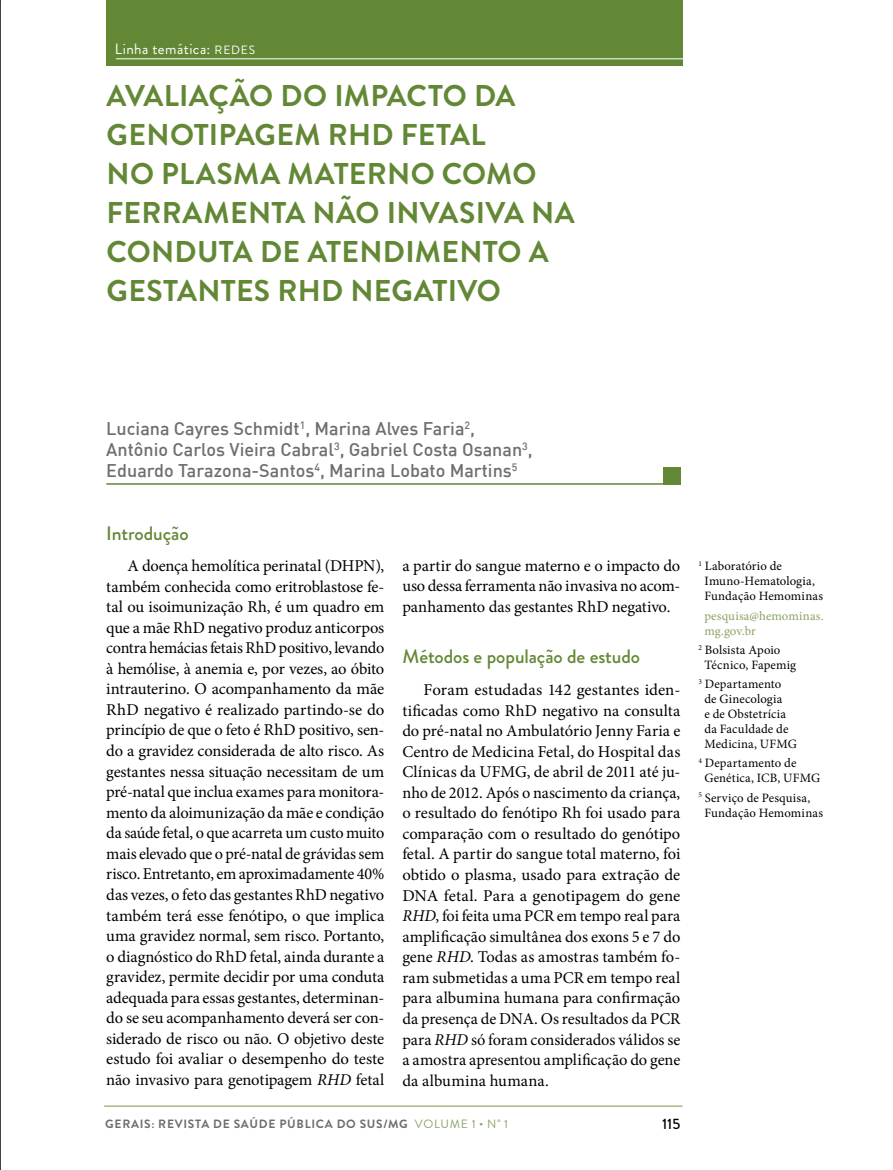
<style>
.page{position:relative;width:893px;height:1170px;background:#fff}
.page>*{position:absolute;margin:0;border:0;box-sizing:border-box;transform-origin:0 0}
.t1{font:700 30px/39px "Brandon Grotesque";letter-spacing:.01em;color:#638835}
.t2{font:500 19.5px "Brandon Grotesque";letter-spacing:-.005em;color:#638835}
.t3{font:500 18px/21px "DIN";color:#6d6e71}
.t4{font:16.5px/20.5px "Minion Pro";letter-spacing:-.005em;color:#000;text-align:justify}
.t5{font:15px "Brandon Grotesque";color:#fff}
.t6{font:500 15px "Brandon Grotesque";color:#000}
.t7{font:12.75px/15px "Minion Pro";letter-spacing:.01em;color:#000}
.t8{font:12.75px/15px "Minion Pro";letter-spacing:.015em;color:#8ba264}
.t9{font:700 12px "Brandon Grotesque";letter-spacing:.06em;color:#6d6e71}
.s1{font-size:12px}
.s2{font-style:italic}
.s3{font-weight:400;color:#8ba264}
</style>
<div class="page">
<hr style="left:104px;top:1105px;width:578px;height:1px;background:#a7b788">
<hr style="left:0;top:0;width:1px;height:1169px;background:#000">
<div style="left:106px;top:0;width:576px;height:66px;background:#638835"></div>
<div style="left:663px;top:467px;width:17px;height:17px;background:#638835"></div>
<hr style="left:106px;top:483px;width:574px;height:1px;background:#638835">
<hr style="left:116px;top:58px;width:574px;height:1px;background:#fff">
<p class="t5" style="left:115px;top:39px;width:142px">LINHA TEMÁTICA: <span class="s1">REDES</span></p>
<h1 class="t1" style="left:107px;top:77px;width:91px">AVALIAÇÃ</h1>
<h1 class="t1" style="left:249px;top:77px;width:261px">O DO I MPACTO DA</h1>
<h1 class="t1" style="left:107px;top:116px;width:21px">GEN</h1>
<h1 class="t1" style="left:170px;top:116px;width:86px">OTI PAGE</h1>
<h1 class="t1" style="left:107px;top:116px;width:380px;text-indent:188px">M RHD FETAL<br>N O PLASMA MATERN</h1>
<h1 class="t1" style="left:411px;top:155px;width:127px">O COMO</h1>
<h1 class="t1" style="left:107px;top:194px;width:20px">FERRA</h1>
<h1 class="t1" style="left:204px;top:194px;width:202px">MENTANÃO INVASIVA</h1>
<h1 class="t1" style="left:106px;top:194px;width:447px;text-indent:425px">NA<br>CON DUTA DE ATEN DIMENTO A<br>GES</h1>
<h1 class="t1" style="left:163px;top:272px;width:209px">TANTES RHD NEGA</h1>
<h1 class="t1" style="left:432px;top:272px;width:70px">TIVO</h1>
<p class="t3" style="left:106px;top:417px;width:428px">Luciana Cayres Schmidt<sup>1</sup>, Marina Alves Faria<sup>2</sup>,<br>Antônio Carlos Vieira Cabral<sup>3</sup>, Gabriel Costa Osanan<sup>3</sup>,<br>Eduardo Tarazona-Santos<sup>4</sup>, Marina Lobato Martins<sup>5</sup></p>
<p class="t2" style="left:106px;top:520px;width:84px">I ntrodução</p>
<p class="t4" style="left:106px;top:555px;width:280px;text-indent:21px">A doença hemolítica perinatal (DHPN), também conhecida como eritroblastose fe&shy;tal ou isoimunização Rh, é um quadro em que a mãe RhD negativo produz anticorpos contra hemácias fetais RhD positivo, levando à hemólise, à anemia e, por vezes, ao óbito intrauterino. O acompanhamento da mãe RhD negativo é realizado partindo-se do princípio de que o feto é RhD positivo, sen&shy;do a gravidez considerada de alto risco. As gestantes nessa situação necessitam de um pré-natal que inclua exames para monitora&shy;mento da aloimunização da mãe e condição da saúde fetal, o que acarreta um custo muito mais elevado que o pré-natal de grávidas sem risco. Entretanto, em aproximadamente 40% das vezes, o feto das gestantes RhD negativo também terá esse fenótipo, o que implica uma gravidez normal, sem risco. Portanto, o diagnóstico do RhD fetal, ainda durante a gravidez, permite decidir por uma conduta adequada para essas gestantes, determinan&shy;do se seu acompanhamento deverá ser con&shy;siderado de risco ou não. O objetivo deste estudo foi avaliar o desempenho do teste não invasivo para genotipagem <span class="s2">RHD</span> fetal</p>
<p class="t4" style="left:402px;top:555px;width:280px">a partir do sangue materno e o impacto do uso dessa ferramenta não invasiva no acom&shy;panhamento das gestantes RhD negativo.</p>
<p class="t2" style="left:402px;top:643px;width:239px">Métodos e população de estudo</p>
<p class="t4" style="left:402px;top:679px;width:280px;text-indent:21px">Foram estudadas 142 gestantes iden&shy;tificadas como RhD negativo na consulta do pré-natal no Ambulatório Jenny Faria e Centro de Medicina Fetal, do Hospital das Clínicas da UFMG, de abril de 2011 até ju&shy;nho de 2012. Após o nascimento da criança, o resultado do fenótipo Rh foi usado para comparação com o resultado do genótipo fetal. A partir do sangue total materno, foi obtido o plasma, usado para extração de DNA fetal. Para a genotipagem do gene <span class="s2">RHD</span>, foi feita uma PCR em tempo real para amplificação simultânea dos exons 5 e 7 do gene <span class="s2">RHD</span>. Todas as amostras também fo&shy;ram submetidas a uma PCR em tempo real para albumina humana para confirmação da presença de DNA. Os resultados da PCR para <span class="s2">RHD</span> só foram considerados válidos se a amostra apresentou amplificação do gene da albumina humana.</p>
<p class="t9" style="left:105px;top:1115px;width:404px">GERAIS: REVISTA DE SAÚDE PÚBLICA DO SUS/MG <span class="s3">VOLUME 1 • N˚ 1</span></p>
<p class="t6" style="left:662px;top:1113px;width:20px">115</p>
<p class="t7" style="left:704px;top:558px;width:120px;text-indent:-6px"><sup>1</sup> Laboratório de<br>Imuno-Hematologia,<br>Fundação Hemominas</p>
<p class="t8" style="left:704px;top:608px;width:121px">pesquisa@hemominas. mg.gov.br</p>
<p class="t7" style="left:704px;top:642px;width:93px;text-indent:-6px"><sup>2</sup> Bolsista Apoio<br>Técnico, Fapemig</p>
<p class="t7" style="left:704px;top:676px;width:94px;text-indent:-6px"><sup>3</sup> Departamento<br>de Ginecologia<br>e de Obstetrícia da Faculdade de<br>Medicina, UFMG</p>
<p class="t7" style="left:704px;top:755px;width:117px;text-indent:-6px"><sup>4</sup> Departamento de<br>Genética, ICB, UFMG</p>
<p class="t7" style="left:704px;top:790px;width:120px;text-indent:-6px"><sup>5</sup> Serviço de Pesquisa,<br>Fundação Hemominas</p>
</div>
